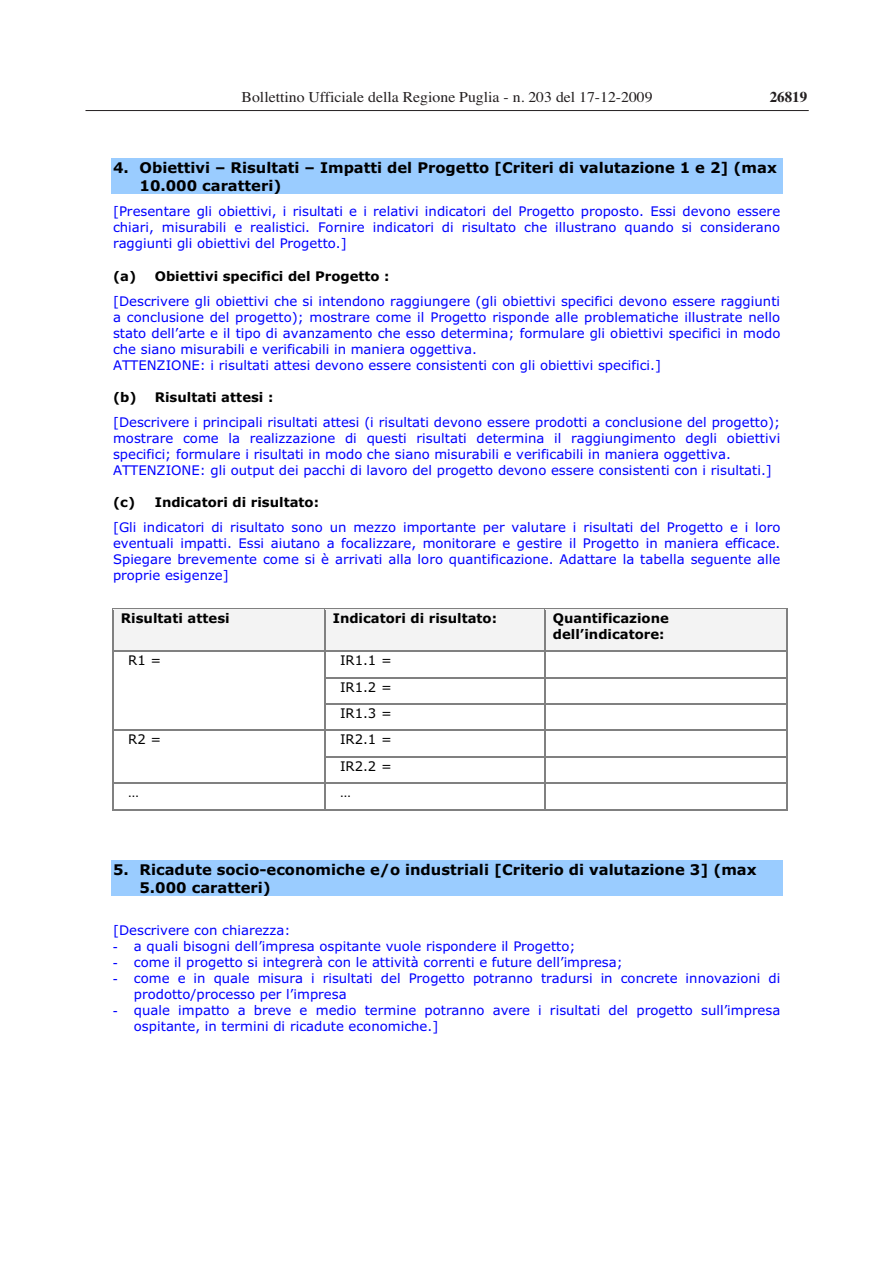
<style>
.page{position:relative;width:893px;height:1263px;background:#fff}
.page>*{position:absolute;margin:0;border:0;box-sizing:border-box;transform-origin:0 0}
.t1{font:15px "Times";color:#231f20;scale:1.05 1}
.t2{font:700 15px "Times";color:#231f20}
.t3{font:700 14.7px/17.9px "Verdana";color:#000}
.t4{font:13.2px/16px "Verdana";color:#00f}
.t5{font:700 13.2px/16px "Verdana";color:#000}
.t6{font:13.2px/26.4px "Verdana";color:#000}
.s1{font-family:"Arial"}
</style>
<div class="page">
<div style="left:111px;top:158px;width:671px;height:18px;background:#9accff"></div>
<div style="left:111px;top:176px;width:671px;height:18px;background:#9accff"></div>
<svg style="left:112px;top:608px;width:675px;height:202px"></svg>
<div style="left:111px;top:860px;width:671px;height:18px;background:#9accff"></div>
<div style="left:111px;top:878px;width:671px;height:18px;background:#9accff"></div>
<hr style="left:85px;top:110px;width:723px;height:1px;background:#231f20">
<p class="t1" style="left:241px;top:91px;width:393px">Bollettino Ufficiale della Regione Puglia - n. 203 del 17-12-2009</p>
<p class="t2" style="left:769px;top:91px;width:39px">26819</p>
<p class="t3" style="left:139px;top:160px;width:639px;text-indent:-26px">4. Obiettivi – Risultati – Impatti del Progetto [Criteri di valutazione 1 e 2] (max<br>10.000 caratteri)</p>
<p class="t4" style="left:113px;top:205px;width:668px;text-align:justify">[Presentare gli obiettivi, i risultati e i relativi indicatori del Progetto proposto. Essi devono essere chiari, misurabili e realistici. Fornire indicatori di risultato che illustrano quando si considerano raggiunti gli obiettivi del Progetto.]</p>
<p class="t5" style="left:113px;top:269px;width:278px">(a) Obiettivi specifici del Progetto :</p>
<p class="t4" style="left:113px;top:294px;width:669px">[Descrivere gli obiettivi che si intendono raggiungere (gli obiettivi specifici devono essere raggiunti a conclusione del progetto); mostrare come il Progetto risponde alle problematiche illustrate nello stato dell’arte e il tipo di avanzamento che esso determina; formulare gli obiettivi specifici in modo che siano misurabili e verificabili in maniera oggettiva.<br>ATTENZIONE: i risultati attesi devono essere consistenti con gli obiettivi specifici.]</p>
<p class="t5" style="left:113px;top:390px;width:162px">(b) Risultati attesi :</p>
<p class="t4" style="left:113px;top:415px;width:668px">[Descrivere i principali risultati attesi (i risultati devono essere prodotti a conclusione del progetto); mostrare come la realizzazione di questi risultati determina il raggiungimento degli obiettivi specifici; formulare i risultati in modo che siano misurabili e verificabili in maniera oggettiva.<br>ATTENZIONE: gli output dei pacchi di lavoro del progetto devono essere consistenti con i risultati.]</p>
<p class="t5" style="left:113px;top:496px;width:207px">(c) Indicatori di risultato:</p>
<p class="t4" style="left:113px;top:521px;width:669px;text-align:justify">[Gli indicatori di risultato sono un mezzo importante per valutare i risultati del Progetto e i loro eventuali impatti. Essi aiutano a focalizzare, monitorare e gestire il Progetto in maniera efficace.<br>Spiegare brevemente come si è arrivati alla loro quantificazione. Adattare la tabella seguente alle proprie esigenze]</p>
<p class="t5" style="left:121px;top:611px;width:110px">Risultati attesi</p>
<p class="t5" style="left:333px;top:611px;width:166px">Indicatori di risultato:</p>
<p class="t5" style="left:553px;top:611px;width:118px">Quantificazione dell’indicatore:</p>
<p class="t6" style="left:340px;top:648px;width:53px">IR1.1 =<br>IR1.2 =</p>
<p class="t6" style="left:128px;top:648px;width:35px">R1 =</p>
<p class="t6" style="left:340px;top:701px;width:53px">IR1.3 =</p>
<p class="t6" style="left:128px;top:728px;width:35px">R2 =</p>
<p class="t6" style="left:340px;top:728px;width:53px">IR2.1 =<br>IR2.2 =</p>
<p class="t6" style="left:128px;top:780px;width:12px">…</p>
<p class="t6" style="left:340px;top:780px;width:12px">…</p>
<p class="t3" style="left:139px;top:862px;width:618px;text-indent:-26px">5. Ricadute socio-economiche e/o industriali [Criterio di valutazione 3] (max<br>5.000 caratteri)</p>
<p class="t4" style="left:113px;top:923px;width:179px">[Descrivere con chiarezza:</p>
<p class="t4" style="left:113px;top:939px;width:464px"><span class="s1">-</span> a quali bisogni dell’impresa ospitante vuole rispondere il Progetto;</p>
<p class="t4" style="left:113px;top:955px;width:511px"><span class="s1">-</span> come il progetto si integrerà con le attività correnti e future dell’impresa;</p>
<p class="t4" style="left:134px;top:971px;width:648px;text-indent:-21px"><span class="s1">-</span> come e in quale misura i risultati del Progetto potranno tradursi in concrete innovazioni di prodotto/processo per l’impresa</p>
<p class="t4" style="left:134px;top:1004px;width:648px;text-indent:-21px"><span class="s1">-</span> quale impatto a breve e medio termine potranno avere i risultati del progetto sull’impresa ospitante, in termini di ricadute economiche.]</p>
</div>
